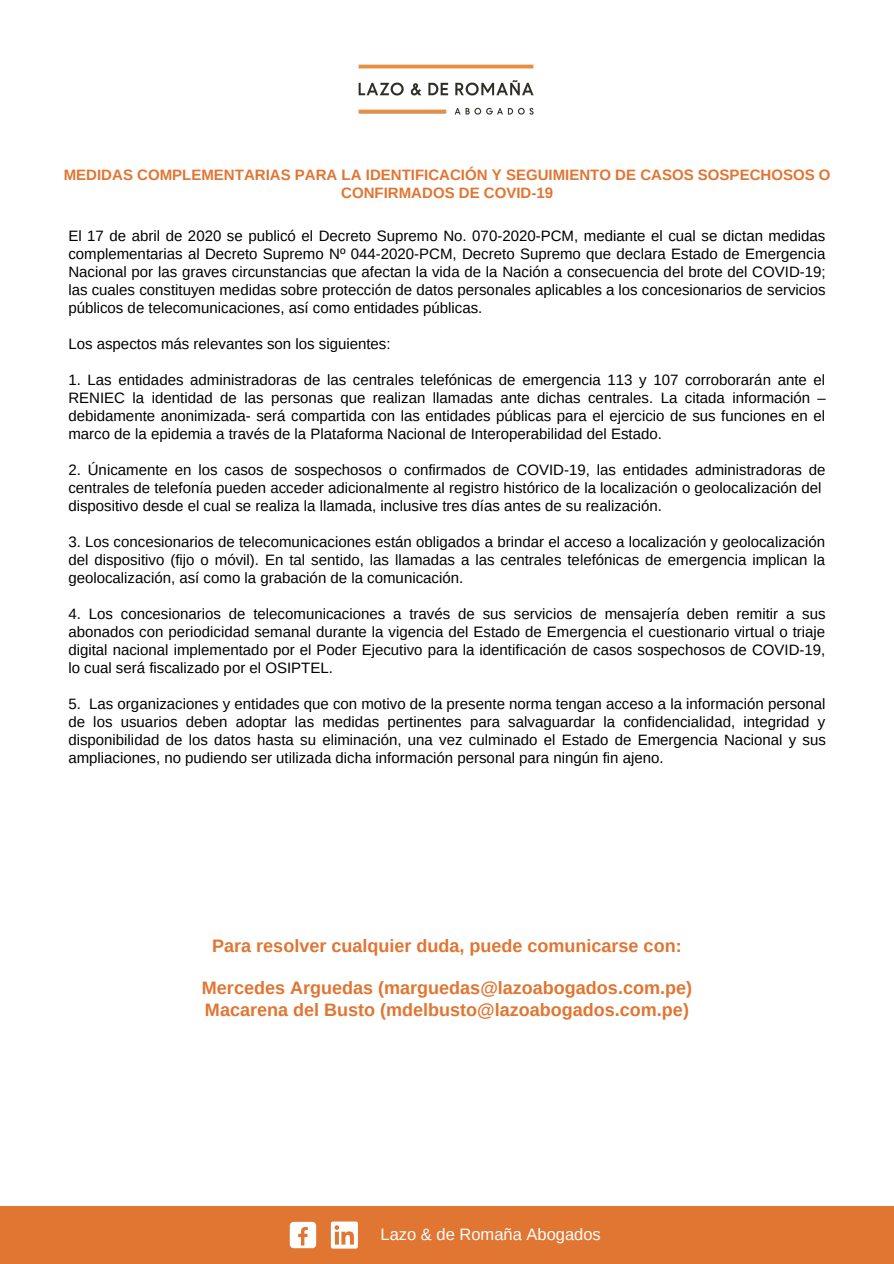
<style>
.page{position:relative;width:894px;height:1264px;background:#fff}
.page>*{position:absolute;margin:0;border:0;box-sizing:border-box;transform-origin:0 0}
.t1{font:700 18px/21.5px "Arimo";color:#e17532}
.t2{font:16.5px "Arimo";color:#fff}
.t3{font:15px/18px "Arimo";color:#000;text-align:justify}
.t4{font:700 15px/18px "Arimo";color:#e17532;text-align:center}
</style>
<div class="page">
<div style="left:0;top:1206px;width:893px;height:57px;background:#e17532"></div>
<img style="left:358px;top:64px;width:176px;height:51px">
<div style="left:290px;top:1221px;width:26px;height:27px;background:#fff;border-radius:4px"></div>
<svg style="left:298px;top:1227px;width:10px;height:18px"></svg>
<div style="left:331px;top:1221px;width:27px;height:27px;background:#fff;border-radius:2px"></div>
<svg style="left:334px;top:1225px;width:20px;height:19px"></svg>
<p class="t4" style="left:64px;top:166px;width:768px">MEDIDAS COMPLEMENTARIAS PARA LA IDENTIFICACIÓN Y SEGUIMIENTO DE CASOS SOSPECHOSOS O<br>CONFIRMADOS DE COVID-19</p>
<p class="t3" style="left:68px;top:226px;width:758px">El 17 de abril de 2020 se publicó el Decreto Supremo No. 070-2020-PCM, mediante el cual se dictan medidas complementarias al Decreto Supremo Nº 044-2020-PCM, Decreto Supremo que declara Estado de Emergencia Nacional por las graves circunstancias que afectan la vida de la Nación a consecuencia del brote del COVID-19; las cuales constituyen medidas sobre protección de datos personales aplicables a los concesionarios de servicios públicos de telecomunicaciones, así como entidades públicas.</p>
<p class="t3" style="left:68px;top:334px;width:323px">Los aspectos más relevantes son los siguientes:</p>
<p class="t3" style="left:68px;top:370px;width:758px">1. Las entidades administradoras de las centrales telefónicas de emergencia 113 y 107 corroborarán ante el RENIEC la identidad de las personas que realizan llamadas ante dichas centrales. La citada información – debidamente anonimizada- será compartida con las entidades públicas para el ejercicio de sus funciones en el marco de la epidemia a través de la Plataforma Nacional de Interoperabilidad del Estado.</p>
<p class="t3" style="left:68px;top:460px;width:758px;text-align:left">2. Únicamente en los casos de sospechosos o confirmados de COVID-19, las entidades administradoras de centrales de telefonía pueden acceder adicionalmente al registro histórico de la localización o geolocalización del dispositivo desde el cual se realiza la llamada, inclusive tres días antes de su realización.</p>
<p class="t3" style="left:68px;top:533px;width:758px">3. Los concesionarios de telecomunicaciones están obligados a brindar el acceso a localización y geolocalización del dispositivo (fijo o móvil). En tal sentido, las llamadas a las centrales telefónicas de emergencia implican la geolocalización, así como la grabación de la comunicación.</p>
<p class="t3" style="left:68px;top:605px;width:758px">4. Los concesionarios de telecomunicaciones a través de sus servicios de mensajería deben remitir a sus abonados con periodicidad semanal durante la vigencia del Estado de Emergencia el cuestionario virtual o triaje digital nacional implementado por el Poder Ejecutivo para la identificación de casos sospechosos de COVID-19, lo cual será fiscalizado por el OSIPTEL.</p>
<p class="t3" style="left:68px;top:695px;width:759px">5. Las organizaciones y entidades que con motivo de la presente norma tengan acceso a la información personal de los usuarios deben adoptar las medidas pertinentes para salvaguardar la confidencialidad, integridad y disponibilidad de los datos hasta su eliminación, una vez culminado el Estado de Emergencia Nacional y sus ampliaciones, no pudiendo ser utilizada dicha información personal para ningún fin ajeno.</p>
<p class="t1" style="left:212px;top:934px;width:471px">Para resolver cualquier duda, puede comunicarse con:</p>
<p class="t1" style="left:202px;top:977px;width:491px">Mercedes Arguedas (marguedas@lazoabogados.com.pe)<br>Macarena del Busto (mdelbusto@lazoabogados.com.pe)</p>
<p class="t2" style="left:380px;top:1225px;width:222px">Lazo &amp; de Romaña Abogados</p>
</div>
